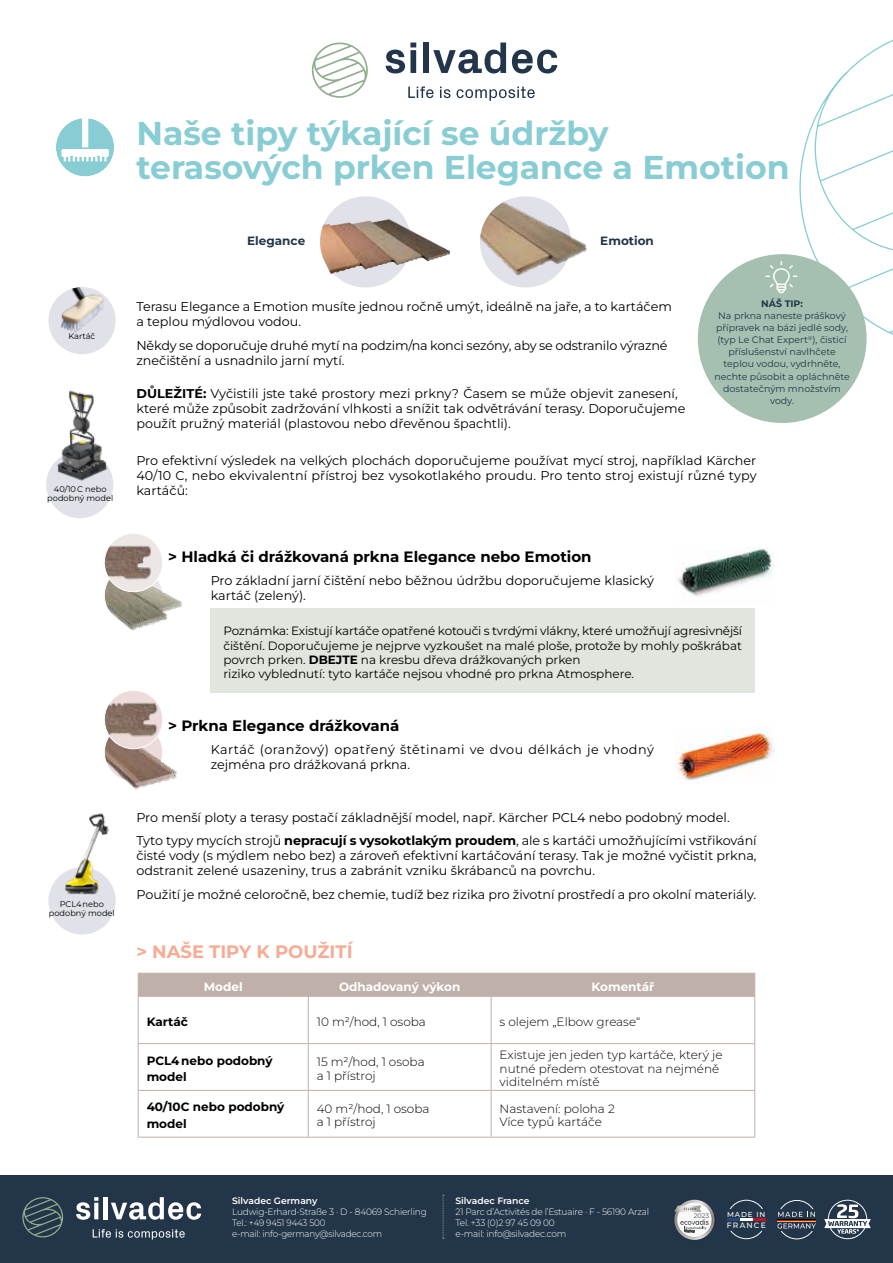
<style>
.page{position:relative;width:893px;height:1263px;background:#fff}
.page>*{position:absolute;margin:0;border:0;box-sizing:border-box;transform-origin:0 0}
.t1{font:700 33px/34.5px "Montserrat";color:#88cdd3}
.t2{font:700 18px "Montserrat";color:#f6ab93}
.t3{font:700 15px "Montserrat";color:#000}
.t4{font:12.75px/15px "Montserrat";color:#000}
.t5{font:12.75px/15px "Montserrat";letter-spacing:.03em;color:#000}
.t6{font:12px/14.4px "Montserrat";letter-spacing:-.01em;color:#000}
.t7{font:300 12px/13.5px "Montserrat";color:#000}
.t8{font:700 12px/16.5px "Montserrat";color:#000}
.t9{font:700 12px "Montserrat";color:#fff}
.t10{font:700 12px "Montserrat";color:#233549}
.t11{font:9.45px/12px "Montserrat";color:#233549;text-align:center}
.t12{font:700 9.45px "Montserrat";color:#233549}
.t13{font:300 9.15px/11.2px "Montserrat";letter-spacing:-.02em;color:#fff}
.t14{font:600 9.15px "Montserrat";color:#fff}
.t15{font:8.25px/9.3px "Montserrat";color:#000;text-align:center}
.t16{font:500 7.8px "Montserrat";letter-spacing:.15em;color:#fff}
.t17{font:500 7.2px "Montserrat";letter-spacing:.12em;color:#fff}
.t18{font:6.6px "Montserrat";color:#515151}
.s1{font-weight:700}
</style>
<div class="page">
<div style="left:0;top:1176px;width:893px;height:87px;background:#233549"></div>
<svg style="left:22px;top:1197px;width:41px;height:40px"></svg>
<svg style="left:93px;top:1229px;width:92px;height:10px"></svg>
<svg style="left:76px;top:1197px;width:22px;height:23px"></svg>
<svg style="left:94px;top:1203px;width:4px;height:16px"></svg>
<div style="left:103px;top:1197px;width:5px;height:22px;background:#fff"></div>
<svg style="left:111px;top:1197px;width:90px;height:23px"></svg>
<svg style="left:727px;top:1199px;width:144px;height:41px"></svg>
<svg style="left:443px;top:1195px;width:1px;height:44px"></svg>
<img style="left:685px;top:1199px;width:30px;height:41px">
<svg style="left:674px;top:1200px;width:40px;height:40px"></svg>
<img style="left:676px;top:1202px;width:36px;height:36px">
<div style="left:677px;top:1202px;width:35px;height:35px;background:#f9f9f9;border-radius:50%"></div>
<svg style="left:680px;top:1219px;width:29px;height:13px"></svg>
<svg style="left:674px;top:1204px;width:27px;height:8px"></svg>
<div style="left:211px;top:608px;width:544px;height:85px;background:#e0e6dd"></div>
<hr style="left:138px;top:1043px;width:170px;height:1px;background:#bfb1a9">
<hr style="left:308px;top:1043px;width:183px;height:1px;background:#bfb1a9">
<hr style="left:491px;top:1043px;width:264px;height:1px;background:#bfb1a9">
<hr style="left:138px;top:1090px;width:170px;height:1px;background:#bfb1a9">
<hr style="left:308px;top:1090px;width:183px;height:1px;background:#bfb1a9">
<hr style="left:491px;top:1090px;width:264px;height:1px;background:#bfb1a9">
<hr style="left:138px;top:1137px;width:170px;height:1px;background:#bfb1a9">
<hr style="left:308px;top:1137px;width:183px;height:1px;background:#bfb1a9">
<hr style="left:491px;top:1137px;width:264px;height:1px;background:#bfb1a9">
<div style="left:138px;top:973px;width:617px;height:24px;background:#bfb1a9"></div>
<hr style="left:138px;top:997px;width:1px;height:46px;background:#bfb1a9">
<hr style="left:308px;top:997px;width:1px;height:46px;background:#bfb1a9">
<hr style="left:491px;top:997px;width:1px;height:46px;background:#bfb1a9">
<hr style="left:754px;top:997px;width:1px;height:46px;background:#bfb1a9">
<hr style="left:138px;top:1044px;width:1px;height:46px;background:#bfb1a9">
<hr style="left:308px;top:1044px;width:1px;height:46px;background:#bfb1a9">
<hr style="left:491px;top:1044px;width:1px;height:46px;background:#bfb1a9">
<hr style="left:754px;top:1044px;width:1px;height:46px;background:#bfb1a9">
<hr style="left:138px;top:1091px;width:1px;height:46px;background:#bfb1a9">
<hr style="left:308px;top:1091px;width:1px;height:46px;background:#bfb1a9">
<hr style="left:491px;top:1091px;width:1px;height:46px;background:#bfb1a9">
<hr style="left:754px;top:1091px;width:1px;height:46px;background:#bfb1a9">
<div style="left:698px;top:254px;width:169px;height:169px;background:#a5c0b0;border-radius:50%"></div>
<svg style="left:765px;top:40px;width:128px;height:308px"></svg>
<div style="left:48px;top:287px;width:68px;height:67px;background:#e1e2e9;border-radius:50%"></div>
<img style="left:48px;top:287px;width:63px;height:55px">
<svg style="left:56px;top:118px;width:58px;height:58px"></svg>
<svg style="left:312px;top:43px;width:56px;height:55px"></svg>
<svg style="left:408px;top:87px;width:25px;height:11px"></svg>
<svg style="left:440px;top:87px;width:10px;height:11px"></svg>
<svg style="left:457px;top:87px;width:78px;height:14px"></svg>
<svg style="left:386px;top:43px;width:30px;height:30px"></svg>
<div style="left:423px;top:43px;width:6px;height:30px;background:#23354b"></div>
<svg style="left:433px;top:43px;width:73px;height:30px"></svg>
<svg style="left:512px;top:50px;width:45px;height:23px"></svg>
<img style="left:480px;top:196px;width:84px;height:88px">
<img style="left:550px;top:217px;width:37px;height:55px">
<div style="left:320px;top:196px;width:91px;height:91px;background:#e1e2e9;border-radius:50%"></div>
<img style="left:320px;top:219px;width:87px;height:54px">
<img style="left:396px;top:223px;width:54px;height:42px">
<img style="left:325px;top:263px;width:21px;height:11px">
<img style="left:676px;top:548px;width:98px;height:49px">
<img style="left:675px;top:729px;width:100px;height:52px">
<img style="left:104px;top:566px;width:59px;height:58px;border-radius:29px">
<img style="left:118px;top:587px;width:64px;height:43px">
<img style="left:104px;top:533px;width:59px;height:59px;border-radius:29px">
<div style="left:104px;top:533px;width:59px;height:59px;border:1px solid #fff;border-radius:50%"></div>
<img style="left:104px;top:723px;width:59px;height:58px;border-radius:29px">
<img style="left:118px;top:744px;width:60px;height:46px">
<img style="left:104px;top:690px;width:59px;height:59px;border-radius:29px">
<div style="left:104px;top:690px;width:59px;height:59px;border:1px solid #fff;border-radius:50%"></div>
<div style="left:46px;top:451px;width:67px;height:67px;background:#e1e2e9;border-radius:50%"></div>
<img style="left:47px;top:390px;width:67px;height:94px">
<div style="left:48px;top:867px;width:68px;height:67px;background:#e1e2e9;border-radius:50%"></div>
<img style="left:54px;top:813px;width:61px;height:82px">
<p class="t15" style="left:68px;top:331px;width:28px">Kartáč</p>
<p class="t15" style="left:47px;top:484px;width:67px">40/10 C nebo podobný model</p>
<p class="t15" style="left:49px;top:899px;width:67px">PCL4 nebo podobný model</p>
<h1 class="t1" style="left:136px;top:115px;width:655px">Naše tipy týkající se údržby terasových prken Elegance a Emotion</h1>
<p class="t10" style="left:247px;top:232px;width:59px">Elegance</p>
<p class="t10" style="left:600px;top:232px;width:55px">Emotion</p>
<p class="t4" style="left:136px;top:299px;width:537px">Terasu Elegance a Emotion musíte jednou ročně umýt, ideálně na jaře, a to kartáčem a teplou mýdlovou vodou.</p>
<p class="t4" style="left:136px;top:337px;width:533px">Někdy se doporučuje druhé mytí na podzim/na konci sezóny, aby se odstranilo výrazné znečištění a usnadnilo jarní mytí.</p>
<p class="t4" style="left:136px;top:386px;width:551px"><span class="s1">DŮLEŽITÉ:</span> Vyčistili jste také prostory mezi prkny? Časem se může objevit zanesení, které může způsobit zadržování vlhkosti a snížit tak odvětrávání terasy. Doporučujeme použít pružný materiál (plastovou nebo dřevěnou špachtli).</p>
<p class="t12" style="left:761px;top:298px;width:43px">NÁŠ TIP:</p>
<p class="t11" style="left:714px;top:310px;width:137px">Na prkna naneste práškový přípravek na bázi jedlé sody, (typ Le Chat Expert<sup>®</sup>), čisticí příslušenství navlhčete teplou vodou, vydrhněte, nechte působit a opláchněte dostatečným množstvím vody.</p>
<p class="t4" style="left:136px;top:453px;width:622px;text-align:justify">Pro efektivní výsledek na velkých plochách doporučujeme používat mycí stroj, například Kärcher 40/10 C, nebo ekvivalentní přístroj bez vysokotlakého proudu. Pro tento stroj existují různé typy kartáčů:</p>
<p class="t3" style="left:168px;top:546px;width:425px">&gt; Hladká či drážkovaná prkna Elegance nebo Emotion</p>
<p class="t4" style="left:211px;top:573px;width:445px">Pro základní jarní čištění nebo běžnou údržbu doporučujeme klasický kartáč (zelený).</p>
<p class="t6" style="left:223px;top:623px;width:520px">Poznámka: Existují kartáče opatřené kotouči s tvrdými vlákny, které umožňují agresivnější čištění. Doporučujeme je nejprve vyzkoušet na malé ploše, protože by mohly poškrábat povrch prken. <span class="s1">DBEJTE</span> na kresbu dřeva drážkovaných prken<br>riziko vyblednutí: tyto kartáče nejsou vhodné pro prkna Atmosphere.</p>
<p class="t3" style="left:168px;top:715px;width:233px">&gt; Prkna Elegance drážkovaná</p>
<p class="t5" style="left:211px;top:742px;width:445px">Kartáč (oranžový) opatřený štětinami ve dvou délkách je vhodný zejména pro drážkovaná prkna.</p>
<p class="t4" style="left:136px;top:805px;width:622px;line-height:23.5px">Pro menší ploty a terasy postačí základnější model, např. Kärcher PCL4 nebo podobný model.<br>Tyto typy mycích strojů <span class="s1">nepracují s vysokotlakým proudem</span>, ale s kartáči umožňujícími vstřikování</p>
<p class="t4" style="left:136px;top:848px;width:622px">čisté vody (s mýdlem nebo bez) a zároveň efektivní kartáčování terasy. Tak je možné vyčistit prkna, odstranit zelené usazeniny, trus a zabránit vzniku škrábanců na povrchu.</p>
<p class="t4" style="left:136px;top:886px;width:621px">Použití je možné celoročně, bez chemie, tudíž bez rizika pro životní prostředí a pro okolní materiály.</p>
<h2 class="t2" style="left:136px;top:940px;width:218px">&gt; NAŠE TIPY K POUŽITÍ</h2>
<p class="t9" style="left:204px;top:978px;width:40px">Model</p>
<p class="t9" style="left:339px;top:978px;width:123px">Odhadovaný výkon</p>
<p class="t9" style="left:592px;top:978px;width:64px">Komentář</p>
<p class="t8" style="left:147px;top:1013px;width:43px">Kartáč</p>
<p class="t7" style="left:317px;top:1015px;width:111px">10 m²/hod, 1 osoba</p>
<p class="t7" style="left:500px;top:1015px;width:142px">s olejem „Elbow grease“</p>
<p class="t8" style="left:147px;top:1052px;width:127px">PCL4 nebo podobný model</p>
<p class="t7" style="left:317px;top:1055px;width:109px">15 m²/hod, 1 osoba a 1 přístroj</p>
<p class="t7" style="left:500px;top:1048px;width:224px">Existuje jen jeden typ kartáče, který je nutné předem otestovat na nejméně viditelném místě</p>
<p class="t8" style="left:147px;top:1098px;width:139px">40/10C nebo podobný model</p>
<p class="t7" style="left:317px;top:1101px;width:114px">40 m²/hod, 1 osoba a 1 přístroj</p>
<p class="t7" style="left:500px;top:1101px;width:117px">Nastavení: poloha 2<br>Více typů kartáče</p>
<p class="t14" style="left:232px;top:1194px;width:87px">Silvadec Germany</p>
<p class="t13" style="left:232px;top:1206px;width:196px">Ludwig-Erhard-Straße 3 · D - 84069 Schierling<br>Tel.: +49 9451 9443 500<br>e-mail: info-germany@silvadec.com</p>
<p class="t18" style="left:694px;top:1211px;width:17px">2023</p>
<p class="t14" style="left:455px;top:1194px;width:75px">Silvadec France</p>
<p class="t13" style="left:455px;top:1206px;width:195px">21 Parc d’Activités de l’Estuaire · F - 56190 Arzal<br>Tel. +33 (0)2 97 45 09 00<br>e-mail: info@silvadec.com</p>
<p class="t17" style="left:727px;top:1209px;width:40px">MADE IN</p>
<p class="t16" style="left:727px;top:1220px;width:41px">FRANCE</p>
</div>
